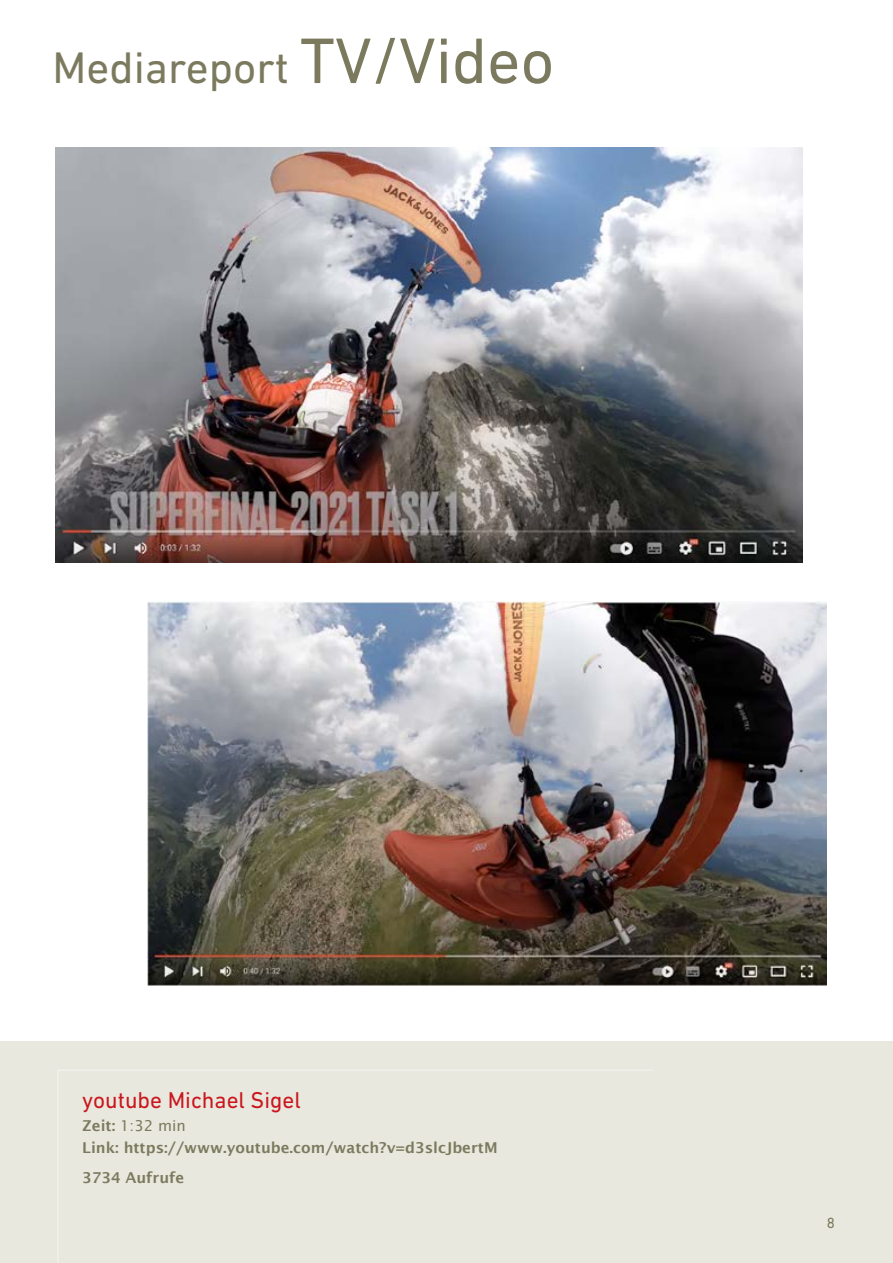
<style>
.page{position:relative;width:893px;height:1263px;background:#fff}
.page>*{position:absolute;margin:0;border:0;box-sizing:border-box;transform-origin:0 0}
.t1{font:45px "DIN Next LT Pro";color:#7c7a5e}
.t2{font:23.25px "DIN Next LT Pro";color:#ca171e}
.t3{font:600 15px/22.5px "Lucida Sans";color:#7c7a5e}
.t4{font:15px "DIN Next LT Pro";color:#7c7a5e}
.s1{font-size:65.4px}
.s2{font-weight:400}
</style>
<div class="page">
<div style="left:0;top:1041px;width:893px;height:222px;background:#e9e8de"></div>
<svg style="left:58px;top:1070px;width:594px;height:1px"></svg>
<img style="left:56px;top:148px;width:746px;height:415px">
<img style="left:148px;top:601px;width:679px;height:384px">
<h1 class="t1" style="left:53px;top:42px;width:503px">Mediareport <span class="s1">TV/Video</span></h1>
<h2 class="t2" style="left:82px;top:1087px;width:220px">youtube Michael Sigel</h2>
<p class="t3" style="left:82px;top:1114px;width:417px">Zeit: <span class="s2">1:32 min<br></span>Link: https://www.youtube.com/watch?v=d3slcJbertM</p>
<p class="t3" style="left:82px;top:1166px;width:103px">3734 Aufrufe</p>
<p class="t4" style="left:827px;top:1215px;width:10px">8</p>
</div>
